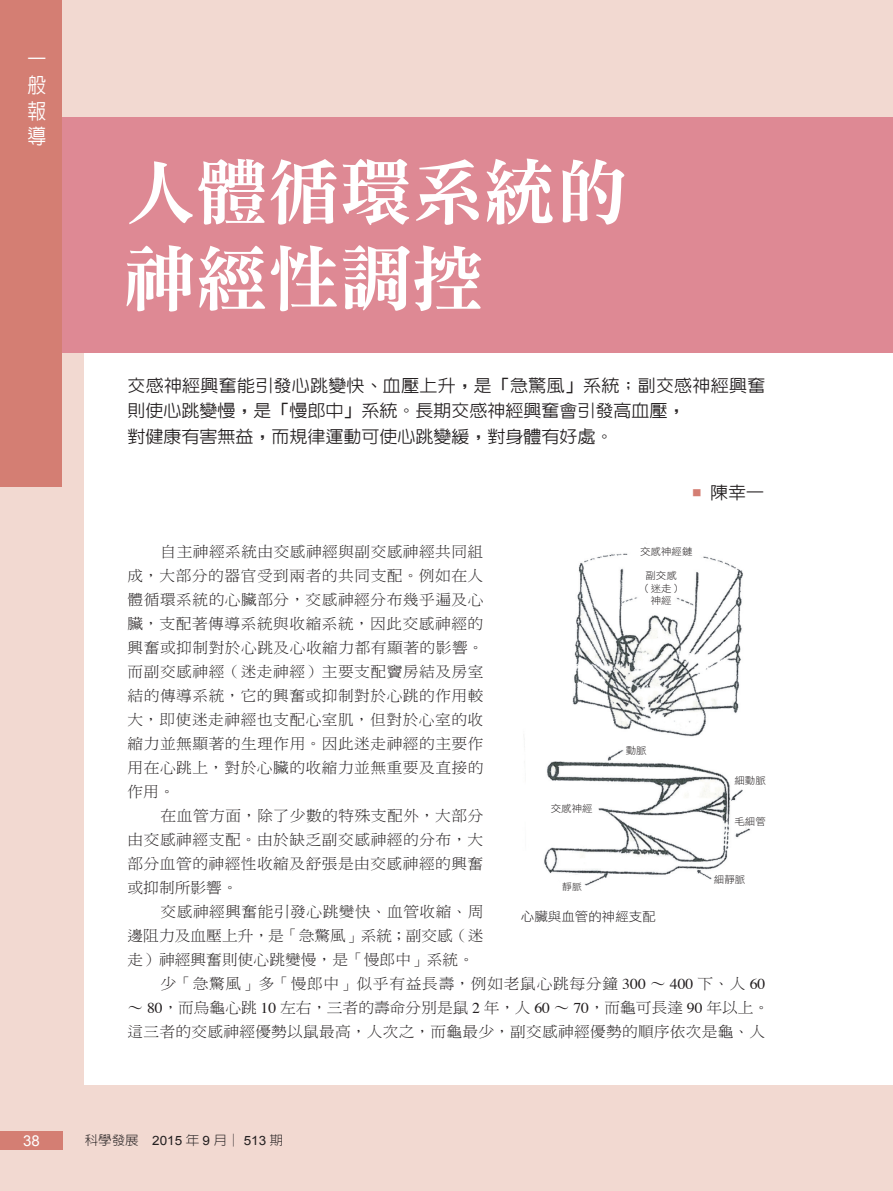
<style>
.page{position:relative;width:893px;height:1191px;background:#f2d9d1}
.page>*{position:absolute;margin:0;border:0;box-sizing:border-box;transform-origin:0 0}
.t1{font:72px/86.4px "DF Ming Std W9";color:#fff}
.t2{font:500 21px/25.7px "AR New Hei B5";color:#fff;text-align:justify;scale:.9 1}
.t3{font:500 17.1px/25.5px "AR New Hei B5";color:#231f20;scale:1.05 1}
.t4{font:15px/24px "DF Ming Std W3";letter-spacing:.03em;color:#231f20;text-align:justify;scale:1.05 1}
.t5{font:15px "DF Ming Std W3";color:#231f20;scale:1.05 1}
.t6{font:15px "Arial";color:#fff}
.t7{font:300 12.9px "AR New Hei B5";color:#231f20;scale:1.05 1}
.t8{font:12.9px "DF Hei Std W3";color:#231f20;scale:1.05 1}
.t9{font:10.05px/12.6px "DF Hei Std W3";color:#231f20;text-align:center;scale:1.05 1}
.t10{font:9.3px "DF Hei Std W3";color:#231f20;scale:1.05 1}
.s1{font-weight:700}
.s2{font-family:"Times"}
.s3{font-family:"Arial";font-weight:400}
</style>
<div class="page">
<div style="left:85px;top:118px;width:808px;height:966px;background:#fff"></div>
<div style="left:0;top:1131px;width:62px;height:18px;background:#d47e73"></div>
<div style="left:0;top:0;width:62px;height:487px;background:#d47e73"></div>
<div style="left:62px;top:118px;width:831px;height:235px;background:#de8994"></div>
<img style="left:524px;top:739px;width:226px;height:147px">
<img style="left:572px;top:553px;width:171px;height:184px">
<h2 class="t2" style="left:28px;top:47px;width:22px">一般報導</h2>
<p class="t6" style="left:23px;top:1131px;width:18px">38</p>
<h1 class="t1" style="left:124px;top:148px;width:505px">人體循環系統的神經性調控</h1>
<p class="t3" style="left:128px;top:372px;width:609px">交感神經興奮能引發心跳變快<span class="s1">、</span>血壓上升<span class="s1">，</span>是<span class="s1">「</span>急驚風<span class="s1">」</span>系統<span class="s1">；</span>副交感神經興奮則使心跳變慢<span class="s1">，</span>是<span class="s1">「</span>慢郎中<span class="s1">」</span>系統<span class="s1">。</span>長期交感神經興奮會引發高血壓<span class="s1">，<br></span>對健康有害無益<span class="s1">，</span>而規律運動可使心跳變緩<span class="s1">，</span>對身體有好處<span class="s1">。</span></p>
<p class="t3" style="left:693px;top:480px;width:70px"><sup>■</sup> 陳幸一</p>
<p class="t4" style="left:128px;top:539px;width:341px;text-indent:33px">自主神經系統由交感神經與副交感神經共同組成，大部分的器官受到兩者的共同支配。例如在人體循環系統的心臟部分，交感神經分布幾乎遍及心臟，支配著傳導系統與收縮系統，因此交感神經的興奮或抑制對於心跳及心收縮力都有顯著的影響。而副交感神經（迷走神經）主要支配竇房結及房室結的傳導系統，它的興奮或抑制對於心跳的作用較大，即使迷走神經也支配心室肌，但對於心室的收縮力並無顯著的生理作用。因此迷走神經的主要作用在心跳上，對於心臟的收縮力並無重要及直接的作用。</p>
<p class="t4" style="left:128px;top:803px;width:340px;text-indent:33px">在血管方面，除了少數的特殊支配外，大部分由交感神經支配。由於缺乏副交感神經的分布，大部分血管的神經性收縮及舒張是由交感神經的興奮或抑制所影響。</p>
<p class="t4" style="left:161px;top:899px;width:309px">交感神經興奮能引發心跳變快、血管收縮、周</p>
<p class="t5" style="left:128px;top:928px;width:340px">邊阻力及血壓上升，是「急驚風」系統；副交感（迷</p>
<p class="t5" style="left:128px;top:952px;width:331px">走）神經興奮則使心跳變慢，是「慢郎中」系統。</p>
<p class="t4" style="left:161px;top:971px;width:578px">少「急驚風」多「慢郎中」似乎有益長壽，例如老鼠心跳每分鐘 <span class="s2">300</span> ∼ <span class="s2">400</span> 下、人 <span class="s2">60</span></p>
<p class="t5" style="left:128px;top:1000px;width:613px">∼ <span class="s2">80</span>，而烏龜心跳 <span class="s2">10</span> 左右，三者的壽命分別是鼠 <span class="s2">2</span> 年，人 <span class="s2">60</span> ∼ <span class="s2">70</span>，而龜可長達 <span class="s2">90</span> 年以上。</p>
<p class="t4" style="left:128px;top:1019px;width:609px">這三者的交感神經優勢以鼠最高，人次之，而龜最少，副交感神經優勢的順序依次是龜、人</p>
<p class="t9" style="left:640px;top:545px;width:51px">交感神經鏈</p>
<p class="t9" style="left:640px;top:569px;width:41px">副交感（迷走）神經</p>
<p class="t9" style="left:626px;top:743px;width:21px">動脈</p>
<p class="t9" style="left:734px;top:774px;width:31px">細動脈</p>
<p class="t9" style="left:734px;top:814px;width:31px">毛細管</p>
<p class="t9" style="left:551px;top:802px;width:41px">交感神經</p>
<p class="t9" style="left:714px;top:872px;width:31px">細靜脈</p>
<p class="t10" style="left:562px;top:881px;width:20px">靜脈</p>
<p class="t8" style="left:521px;top:909px;width:130px">心臟與血管的神經支配</p>
<p class="t7" style="left:85px;top:1133px;width:190px">科學發展 <span class="s3">2015</span> 年 <span class="s3">9</span> 月│ <span class="s3">513</span> 期</p>
</div>
